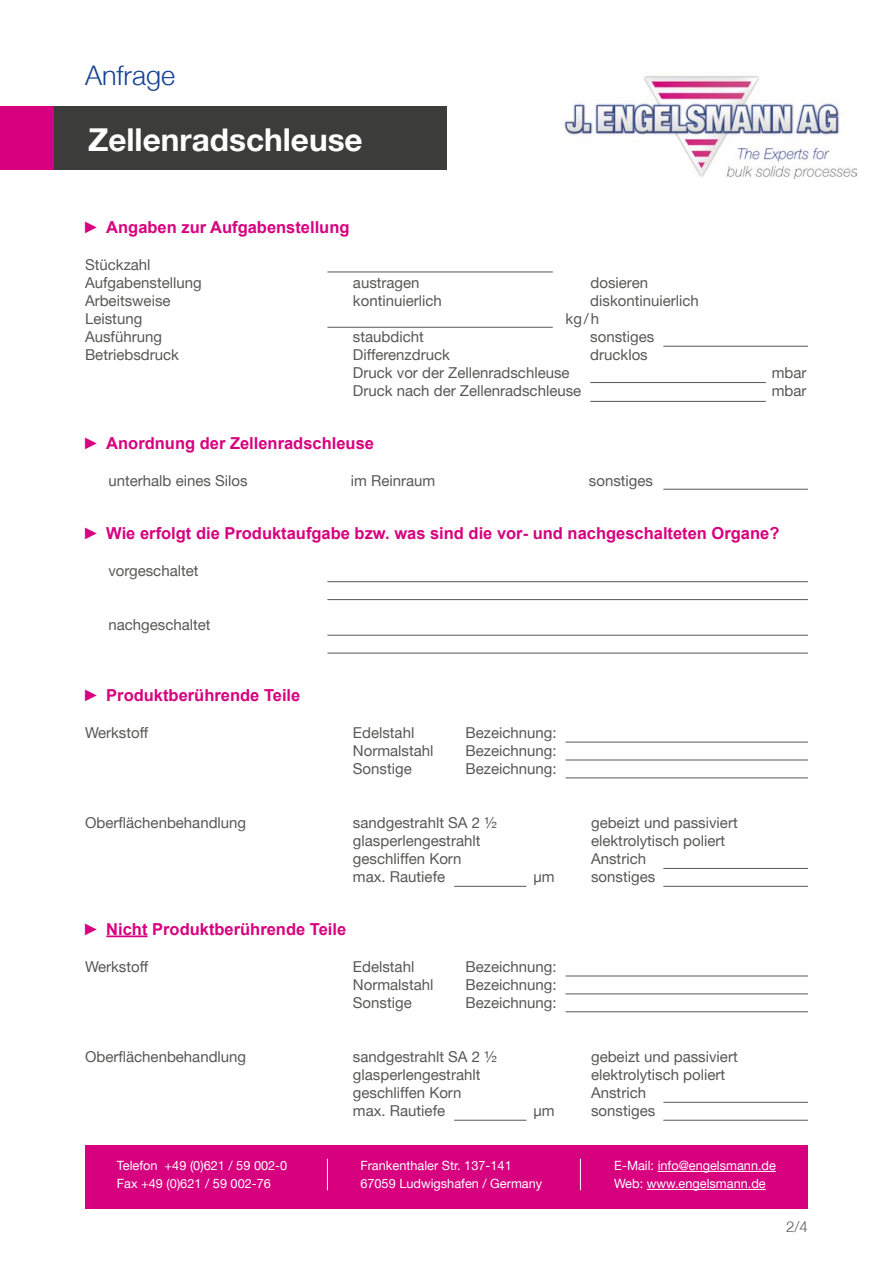
<style>
.page{position:relative;width:893px;height:1263px;background:#fff}
.page>*{position:absolute;margin:0;border:0;box-sizing:border-box;transform-origin:0 0}
.t1{font:700 31.5px "Helvetica Neue";color:#fff}
.t2{font:300 27px "Helvetica Neue";color:#164194}
.t3{font:700 16.5px "Arial";color:#d7007e}
.t4{font:15px/18px "Helvetica Neue";color:#575756}
.t5{font:300 15px "Helvetica Neue";color:#575756}
.t6{font:12.75px/18px "Helvetica Neue";color:#fff}
</style>
<div class="page">
<div style="left:54px;top:106px;width:392px;height:64px;background:#3c3c3b"></div>
<div style="left:0;top:106px;width:54px;height:64px;background:#d7007e"></div>
<div style="left:85px;top:1145px;width:723px;height:64px;background:#d7007e"></div>
<hr style="left:327px;top:1159px;width:1px;height:31px;background:#fff">
<hr style="left:580px;top:1159px;width:1px;height:31px;background:#fff">
<hr style="left:658px;top:1171px;width:118px;height:1px;background:#fff">
<hr style="left:647px;top:1189px;width:119px;height:1px;background:#fff">
<img style="left:561px;top:75px;width:296px;height:104px">
<hr style="left:327px;top:327px;width:226px;height:1px;background:#575756">
<hr style="left:663px;top:346px;width:145px;height:1px;background:#575756">
<hr style="left:327px;top:272px;width:226px;height:1px;background:#575756">
<hr style="left:663px;top:489px;width:145px;height:1px;background:#575756">
<hr style="left:327px;top:581px;width:481px;height:1px;background:#575756">
<hr style="left:327px;top:599px;width:481px;height:1px;background:#575756">
<hr style="left:327px;top:635px;width:481px;height:1px;background:#575756">
<hr style="left:327px;top:653px;width:481px;height:1px;background:#575756">
<hr style="left:106px;top:935px;width:42px;height:2px;background:#d7007e">
<hr style="left:566px;top:742px;width:242px;height:1px;background:#575756">
<hr style="left:566px;top:760px;width:242px;height:1px;background:#575756">
<hr style="left:566px;top:777px;width:242px;height:1px;background:#575756">
<hr style="left:663px;top:868px;width:145px;height:1px;background:#575756">
<hr style="left:663px;top:886px;width:145px;height:1px;background:#575756">
<hr style="left:454px;top:886px;width:72px;height:1px;background:#575756">
<hr style="left:566px;top:975px;width:242px;height:1px;background:#575756">
<hr style="left:566px;top:993px;width:242px;height:1px;background:#575756">
<hr style="left:566px;top:1011px;width:242px;height:1px;background:#575756">
<hr style="left:663px;top:1102px;width:145px;height:1px;background:#575756">
<hr style="left:663px;top:1120px;width:145px;height:1px;background:#575756">
<hr style="left:454px;top:1120px;width:72px;height:1px;background:#575756">
<hr style="left:590px;top:401px;width:176px;height:1px;background:#575756">
<hr style="left:590px;top:382px;width:176px;height:1px;background:#575756">
<h2 class="t2" style="left:85px;top:59px;width:92px">Anfrage</h2>
<h1 class="t1" style="left:88px;top:120px;width:276px">Zellenradschleuse</h1>
<p class="t3" style="left:83px;top:216px;width:268px">► Angaben zur Aufgabenstellung</p>
<p class="t4" style="left:85px;top:255px;width:118px">Stückzahl<br>Aufgabenstellung<br>Arbeitsweise<br>Leistung<br>Ausführung<br>Betriebsdruck</p>
<p class="t4" style="left:353px;top:273px;width:68px">austragen</p>
<p class="t4" style="left:591px;top:273px;width:59px">dosieren</p>
<p class="t4" style="left:353px;top:291px;width:90px">kontinuierlich</p>
<p class="t4" style="left:590px;top:291px;width:110px">diskontinuierlich</p>
<p class="t4" style="left:353px;top:327px;width:72px">staubdicht</p>
<p class="t4" style="left:590px;top:327px;width:66px">sonstiges</p>
<p class="t4" style="left:353px;top:345px;width:98px">Differenzdruck</p>
<p class="t4" style="left:590px;top:345px;width:59px">drucklos</p>
<p class="t4" style="left:566px;top:309px;width:35px">kg/h</p>
<p class="t4" style="left:353px;top:363px;width:230px">Druck vor der Zellenradschleuse<br>Druck nach der Zellenradschleuse</p>
<p class="t4" style="left:772px;top:363px;width:36px">mbar mbar</p>
<p class="t3" style="left:83px;top:432px;width:293px">► Anordnung der Zellenradschleuse</p>
<p class="t4" style="left:108px;top:471px;width:141px">unterhalb eines Silos</p>
<p class="t4" style="left:351px;top:471px;width:86px">im Reinraum</p>
<p class="t4" style="left:589px;top:471px;width:66px">sonstiges</p>
<p class="t3" style="left:83px;top:522px;width:698px">► Wie erfolgt die Produktaufgabe bzw. was sind die vor- und nachgeschalteten Organe?</p>
<p class="t4" style="left:108px;top:561px;width:92px">vorgeschaltet</p>
<p class="t4" style="left:108px;top:615px;width:104px">nachgeschaltet</p>
<p class="t3" style="left:83px;top:684px;width:219px">► Produktberührende Teile</p>
<p class="t4" style="left:85px;top:723px;width:65px">Werkstoff</p>
<p class="t4" style="left:353px;top:723px;width:82px">Edelstahl<br>Normalstahl<br>Sonstige</p>
<p class="t4" style="left:466px;top:723px;width:93px;text-align:justify">Bezeichnung:<br>Bezeichnung:<br>Bezeichnung:</p>
<p class="t4" style="left:85px;top:813px;width:163px">Oberflächenbehandlung</p>
<p class="t4" style="left:353px;top:813px;width:145px">sandgestrahlt SA 2 ½ glasperlengestrahlt geschliffen Korn</p>
<p class="t4" style="left:591px;top:813px;width:148px">gebeizt und passiviert elektrolytisch poliert<br>Anstrich</p>
<p class="t4" style="left:353px;top:867px;width:94px">max. Rautiefe</p>
<p class="t4" style="left:534px;top:867px;width:23px">μm</p>
<p class="t4" style="left:591px;top:867px;width:66px">sonstiges</p>
<p class="t3" style="left:83px;top:918px;width:265px">► Nicht Produktberührende Teile</p>
<p class="t4" style="left:85px;top:957px;width:65px">Werkstoff</p>
<p class="t4" style="left:353px;top:957px;width:82px">Edelstahl<br>Normalstahl<br>Sonstige</p>
<p class="t4" style="left:466px;top:957px;width:93px;text-align:justify">Bezeichnung:<br>Bezeichnung:<br>Bezeichnung:</p>
<p class="t4" style="left:85px;top:1047px;width:163px">Oberflächenbehandlung</p>
<p class="t4" style="left:353px;top:1047px;width:145px">sandgestrahlt SA 2 ½ glasperlengestrahlt geschliffen Korn</p>
<p class="t4" style="left:591px;top:1047px;width:148px">gebeizt und passiviert elektrolytisch poliert<br>Anstrich</p>
<p class="t4" style="left:353px;top:1101px;width:94px">max. Rautiefe</p>
<p class="t4" style="left:534px;top:1101px;width:23px">μm</p>
<p class="t4" style="left:591px;top:1101px;width:66px">sonstiges</p>
<p class="t6" style="left:117px;top:1156px;width:172px">Telefon +49 (0)621 / 59 002-0<br>Fax +49 (0)621 / 59 002-76</p>
<p class="t6" style="left:360px;top:1156px;width:183px">Frankenthaler Str. 137-141<br>67059 Ludwigshafen / Germany</p>
<p class="t6" style="left:614px;top:1156px;width:163px">E-Mail: info@engelsmann.de<br>Web: www.engelsmann.de</p>
<p class="t5" style="left:786px;top:1218px;width:23px">2/4</p>
</div>
